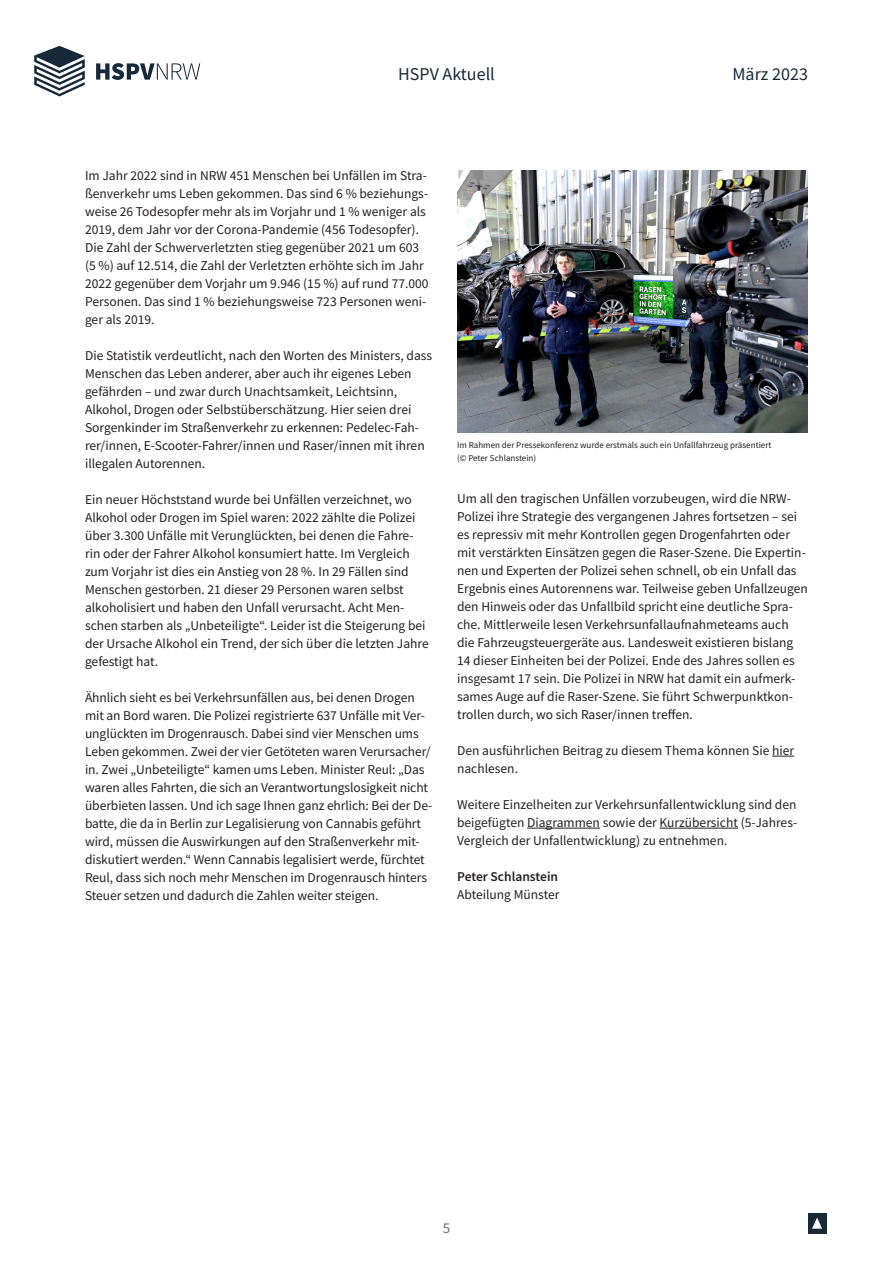
<style>
.page{position:relative;width:893px;height:1263px;background:#fff}
.page>*{position:absolute;margin:0;border:0;box-sizing:border-box;transform-origin:0 0}
.t1{font:18px "HSPV";color:#182937}
.t2{font:15px "HSPV";color:#6d7379}
.t3{font:13.5px/18px "HSPV";color:#231f20}
.t4{font:600 13.5px "HSPV";color:#231f20}
.t5{font:9px/13.5px "HSPV";color:#231f20}
</style>
<div class="page">
<div style="left:808px;top:1213px;width:18px;height:20px;background:#182937"></div>
<svg style="left:812px;top:1217px;width:10px;height:12px"></svg>
<svg style="left:96px;top:63px;width:104px;height:17px"></svg>
<svg style="left:34px;top:46px;width:51px;height:50px"></svg>
<img style="left:457px;top:170px;width:351px;height:263px">
<svg style="left:772px;top:756px;width:22px;height:1px"></svg>
<hr style="left:527px;top:828px;width:73px;height:1px;background:#231f20">
<hr style="left:660px;top:828px;width:78px;height:1px;background:#231f20">
<h1 class="t1" style="left:398px;top:62px;width:98px">HSPV Aktuell</h1>
<h1 class="t1" style="left:733px;top:62px;width:77px">März 2023</h1>
<p class="t3" style="left:85px;top:167px;width:345px">Im Jahr 2022 sind in NRW 451 Menschen bei Unfällen im Stra&shy;ßenverkehr ums Leben gekommen. Das sind 6 % beziehungs&shy;weise 26 Todesopfer mehr als im Vorjahr und 1 % weniger als 2019, dem Jahr vor der Corona-Pandemie (456 Todesopfer).<br>Die Zahl der Schwerverletzten stieg gegenüber 2021 um 603 (5 %) auf 12.514, die Zahl der Verletzten erhöhte sich im Jahr 2022 gegenüber dem Vorjahr um 9.946 (15 %) auf rund 77.000<br>Personen. Das sind 1 % beziehungsweise 723 Personen weni&shy;ger als 2019.</p>
<p class="t3" style="left:85px;top:347px;width:349px">Die Statistik verdeutlicht, nach den Worten des Ministers, dass Menschen das Leben anderer, aber auch ihr eigenes Leben gefährden – und zwar durch Unachtsamkeit, Leichtsinn, Alkohol, Drogen oder Selbstüberschätzung. Hier seien drei Sorgenkinder im Straßenverkehr zu erkennen: Pedelec-Fah&shy;rer/innen, E-Scooter-Fahrer/innen und Raser/innen mit ihren illegalen Autorennen.</p>
<p class="t3" style="left:85px;top:491px;width:345px">Ein neuer Höchststand wurde bei Unfällen verzeichnet, wo Alkohol oder Drogen im Spiel waren: 2022 zählte die Polizei über 3.300 Unfälle mit Verunglückten, bei denen die Fahre&shy;rin oder der Fahrer Alkohol konsumiert hatte. Im Vergleich zum Vorjahr ist dies ein Anstieg von 28 %. In 29 Fällen sind Menschen gestorben. 21 dieser 29 Personen waren selbst alkoholisiert und haben den Unfall verursacht. Acht Men&shy;schen starben als „Unbeteiligte“. Leider ist die Steigerung bei der Ursache Alkohol ein Trend, der sich über die letzten Jahre gefestigt hat.</p>
<p class="t3" style="left:85px;top:689px;width:349px">Ähnlich sieht es bei Verkehrsunfällen aus, bei denen Drogen mit an Bord waren. Die Polizei registrierte 637 Unfälle mit Ver&shy;unglückten im Drogenrausch. Dabei sind vier Menschen ums Leben gekommen. Zwei der vier Getöteten waren Verursacher/ in. Zwei „Unbeteiligte“ kamen ums Leben. Minister Reul: „Das waren alles Fahrten, die sich an Verantwortungslosigkeit nicht überbieten lassen. Und ich sage Ihnen ganz ehrlich: Bei der De&shy;batte, die da in Berlin zur Legalisierung von Cannabis geführt wird, müssen die Auswirkungen auf den Straßenverkehr mit&shy;diskutiert werden.“ Wenn Cannabis legalisiert werde, fürchtet Reul, dass sich noch mehr Menschen im Drogenrausch hinters Steuer setzen und dadurch die Zahlen weiter steigen.</p>
<p class="t5" style="left:457px;top:438px;width:316px">Im Rahmen der Pressekonferenz wurde erstmals auch ein Unfallfahrzeug präsentiert (© Peter Schlanstein)</p>
<p class="t3" style="left:457px;top:490px;width:352px">Um all den tragischen Unfällen vorzubeugen, wird die NRW-Polizei ihre Strategie des vergangenen Jahres fortsetzen – sei es repressiv mit mehr Kontrollen gegen Drogenfahrten oder mit verstärkten Einsätzen gegen die Raser-Szene. Die Expertin&shy;nen und Experten der Polizei sehen schnell, ob ein Unfall das Ergebnis eines Autorennens war. Teilweise geben Unfallzeugen den Hinweis oder das Unfallbild spricht eine deutliche Spra&shy;che. Mittlerweile lesen Verkehrsunfallaufnahmeteams auch die Fahrzeugsteuergeräte aus. Landesweit existieren bislang 14 dieser Einheiten bei der Polizei. Ende des Jahres sollen es insgesamt 17 sein. Die Polizei in NRW hat damit ein aufmerk&shy;sames Auge auf die Raser-Szene. Sie führt Schwerpunktkon&shy;trollen durch, wo sich Raser/innen treffen.</p>
<p class="t3" style="left:457px;top:742px;width:339px">Den ausführlichen Beitrag zu diesem Thema können Sie hier nachlesen.</p>
<p class="t3" style="left:457px;top:796px;width:342px;text-align:justify">Weitere Einzelheiten zur Verkehrsunfallentwicklung sind den beigefügten Diagrammen sowie der Kurzübersicht (5-Jahres-Vergleich der Unfallentwicklung) zu entnehmen.</p>
<p class="t4" style="left:457px;top:868px;width:102px">Peter Schlanstein</p>
<p class="t3" style="left:457px;top:886px;width:104px">Abteilung Münster</p>
<p class="t2" style="left:443px;top:1218px;width:9px">5</p>
</div>
